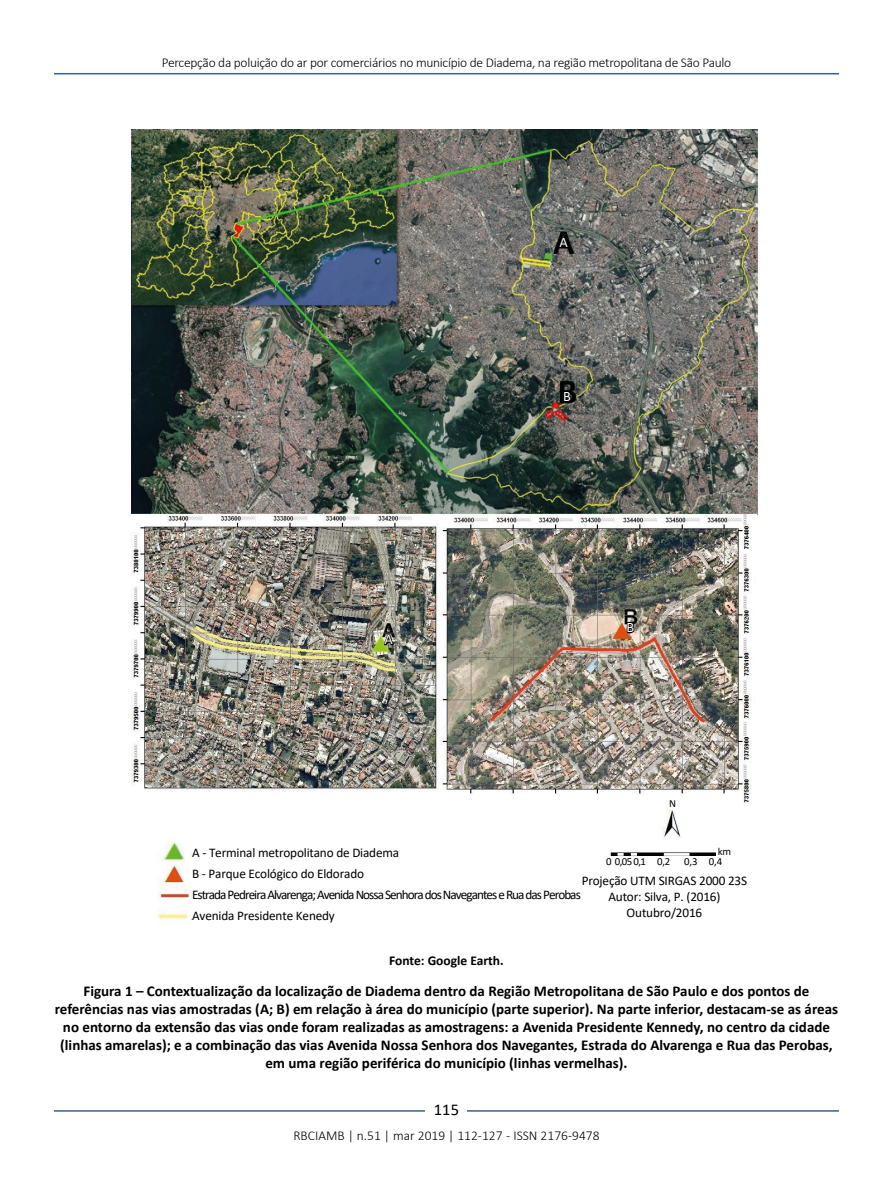
<style>
.page{position:relative;width:893px;height:1191px;background:#fff}
.page>*{position:absolute;margin:0;border:0;box-sizing:border-box;transform-origin:0 0}
.t1{font:16.5px "Calibri";color:#000}
.t2{font:700 15px/18px "Calibri";color:#000;text-align:center}
.t3{font:14.4px "Calibri";color:#fff}
.t4{font:300 13.5px "Calibri";letter-spacing:-.02em;color:#000}
.t5{font:300 13.5px "Calibri";color:#000}
.t6{font:700 13.5px "Calibri";color:#000}
.t7{font:13.2px/21px "Calibri";letter-spacing:-.015em;color:#000;text-align:center}
.t8{font:10.8px "Calibri";color:#000}
</style>
<div class="page">
<hr style="left:54px;top:73px;width:785px;height:1px;background:#365f92">
<hr style="left:54px;top:1110px;width:785px;height:1px;background:#365f92">
<div style="left:426px;top:1096px;width:41px;height:26px;background:#fff"></div>
<img style="left:132px;top:130px;width:624px;height:792px">
<div style="left:155px;top:815px;width:80px;height:21px;background:#fff"></div>
<div style="left:193px;top:842px;width:363px;height:89px;background:#fff"></div>
<div style="left:576px;top:856px;width:182px;height:75px;background:#fff"></div>
<div style="left:716px;top:843px;width:22px;height:15px;background:#fff"></div>
<div style="left:660px;top:796px;width:25px;height:13px;background:#fff"></div>
<svg style="left:383px;top:627px;width:11px;height:26px"></svg>
<svg style="left:558px;top:230px;width:11px;height:26px"></svg>
<svg style="left:562px;top:390px;width:10px;height:13px"></svg>
<svg style="left:626px;top:621px;width:9px;height:13px"></svg>
<p class="t4" style="left:162px;top:54px;width:571px">Percepção da poluição do ar por comerciários no município de Diadema, na região metropolitana de São Paulo</p>
<p class="t3" style="left:559px;top:232px;width:10px">A</p>
<p class="t3" style="left:385px;top:629px;width:10px">A</p>
<p class="t3" style="left:563px;top:386px;width:9px">B</p>
<p class="t3" style="left:626px;top:617px;width:9px">B</p>
<p class="t8" style="left:669px;top:796px;width:8px">N</p>
<p class="t8" style="left:718px;top:843px;width:15px">km</p>
<p class="t7" style="left:192px;top:841px;width:390px;text-align:left">A - Terminal metropolitano de Diadema<br>B - Parque Ecológico do Eldorado<br>Estrada Pedreira Alvarenga; Avenida Nossa Senhora dos Navegantes e Rua das Perobas Avenida Presidente Kenedy</p>
<p class="t8" style="left:606px;top:854px;width:66px">0 0,05 0,1 0,2</p>
<p class="t8" style="left:684px;top:854px;width:40px">0,3 0,4</p>
<p class="t7" style="left:582px;top:872px;width:167px;line-height:15.9px">Projeção UTM SIRGAS 2000 23S<br>Autor: Silva, P. (2016)<br>Outubro/2016</p>
<p class="t6" style="left:389px;top:950px;width:116px">Fonte: Google Earth.</p>
<p class="t2" style="left:55px;top:981px;width:785px">Figura 1 – Contextualização da localização de Diadema dentro da Região Metropolitana de São Paulo e dos pontos de referências nas vias amostradas (A; B) em relação à área do município (parte superior). Na parte inferior, destacam-se as áreas no entorno da extensão das vias onde foram realizadas as amostragens: a Avenida Presidente Kennedy, no centro da cidade (linhas amarelas); e a combinação das vias Avenida Nossa Senhora dos Navegantes, Estrada do Alvarenga e Rua das Perobas, em uma região periférica do município (linhas vermelhas).</p>
<p class="t1" style="left:434px;top:1098px;width:27px">115</p>
<p class="t5" style="left:293px;top:1126px;width:308px">RBCIAMB | n.51 | mar 2019 | 112-127 - ISSN 2176-9478</p>
</div>
